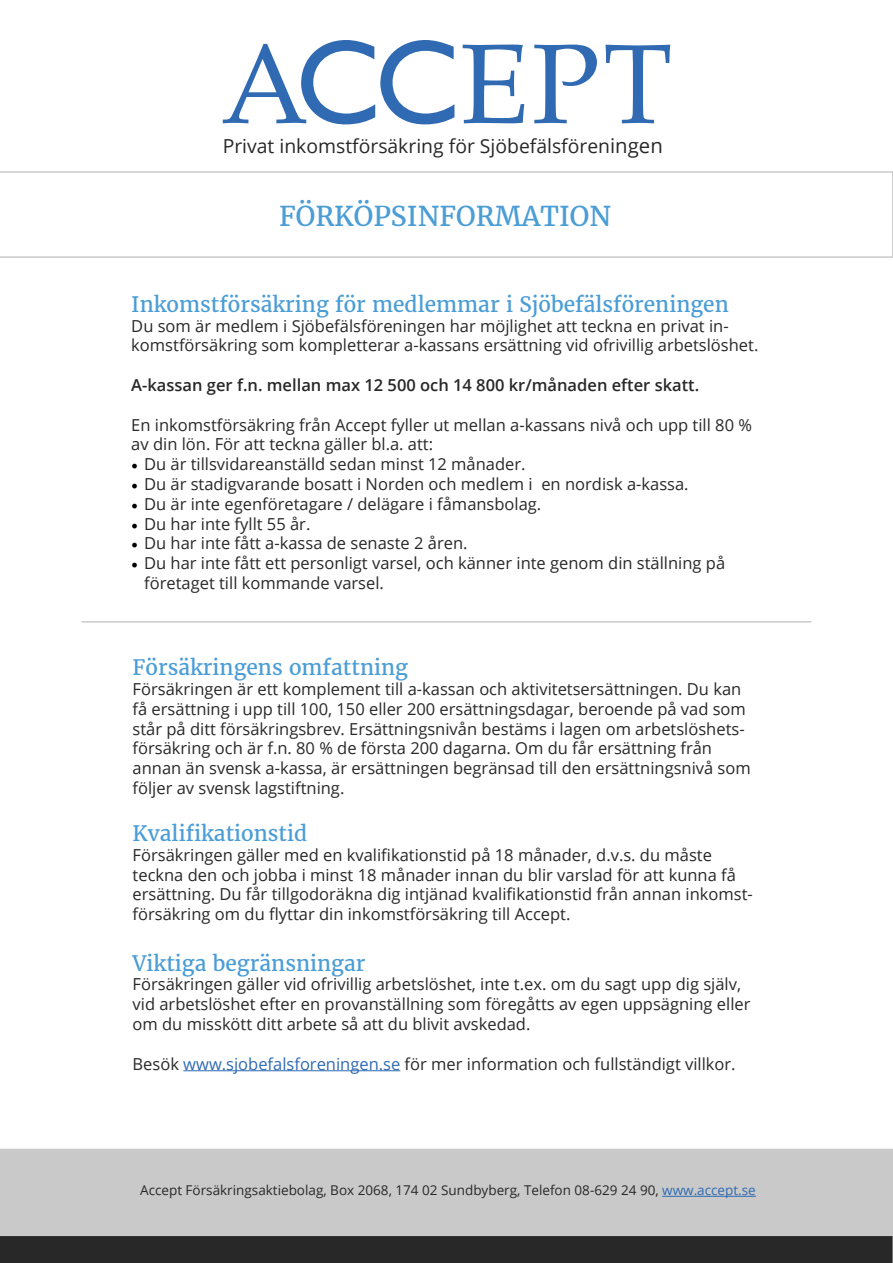
<style>
.page{position:relative;width:893px;height:1263px;background:#fff}
.page>*{position:absolute;margin:0;border:0;box-sizing:border-box;transform-origin:0 0}
.t1{font:27px "Merriweather";color:#4b9dd6}
.t2{font:21px "Merriweather";color:#4b9dd6}
.t3{font:19.35px "Open Sans";color:#282828}
.t4{font:16.5px/19.8px "Open Sans";color:#282828}
.t5{font:600 16.5px "Open Sans";color:#282828}
.t6{font:13.5px "Open Sans";color:#282828}
.s1{font-size:20.4px}
.s2{font-family:"Minion Pro";font-size:18px;color:#000}
.s3{color:#2f6ab2}
</style>
<div class="page">
<svg style="left:0;top:171px;width:893px;height:87px"></svg>
<hr style="left:183px;top:1070px;width:217px;height:1px;background:#2f6ab2">
<div style="left:0;top:1149px;width:893px;height:87px;background:#c9c9c9"></div>
<hr style="left:662px;top:1196px;width:94px;height:1px;background:#2f6ab2">
<div style="left:0;top:1237px;width:892px;height:25px;background:#282828"></div>
<div style="left:0;top:1236px;width:893px;height:27px;border:2px solid #282828"></div>
<hr style="left:82px;top:621px;width:729px;height:2px;background:#282828">
<svg style="left:223px;top:40px;width:231px;height:84px"></svg>
<svg style="left:463px;top:45px;width:61px;height:78px"></svg>
<svg style="left:534px;top:45px;width:63px;height:78px"></svg>
<svg style="left:605px;top:45px;width:65px;height:78px"></svg>
<p class="t3" style="left:223px;top:132px;width:442px">Privat inkomstförsäkring för Sjöbefälsfören<span class="s1">ingen</span></p>
<p class="t1" style="left:279px;top:200px;width:333px">FÖRKÖPSINFORMATION</p>
<p class="t2" style="left:131px;top:291px;width:599px">Inkomstförsäkring för medlemmar i Sjöbefälsföreningen</p>
<p class="t4" style="left:131px;top:315px;width:629px">Du som är medlem i Sjöbefälsföreningen har möjlighet att teckna en privat in&shy;komstförsäkring som kompletterar a-kassans ersättning vid ofrivillig arbetslöshet.</p>
<p class="t5" style="left:131px;top:374px;width:569px">A-kassan ger f.n. mellan max 12 500 och 14 800 kr/månaden efter skatt.</p>
<p class="t4" style="left:131px;top:414px;width:622px">En inkomstförsäkring från Accept fyller ut mellan a-kassans nivå och upp till 80 % av din lön. För att teckna gäller bl.a. att:</p>
<p class="t4" style="left:131px;top:454px;width:396px"><span class="s2">•</span> Du är tillsvidareanställd sedan minst 12 månader.</p>
<p class="t4" style="left:131px;top:474px;width:559px"><span class="s2">•</span> Du är stadigvarande bosatt i Norden och medlem i en nordisk a-kassa.</p>
<p class="t4" style="left:131px;top:493px;width:412px"><span class="s2">•</span> Du är inte egenföretagare / delägare i fåmansbolag.</p>
<p class="t4" style="left:131px;top:513px;width:181px"><span class="s2">•</span> Du har inte fyllt 55 år.</p>
<p class="t4" style="left:131px;top:533px;width:338px"><span class="s2">•</span> Du har inte fått a-kassa de senaste 2 åren.</p>
<p class="t4" style="left:144px;top:553px;width:582px;text-indent:-13px"><span class="s2">•</span> Du har inte fått ett personligt varsel, och känner inte genom din ställning på företaget till kommande varsel.</p>
<p class="t2" style="left:133px;top:655px;width:277px">Försäkringens omfattning</p>
<p class="t4" style="left:133px;top:679px;width:620px">Försäkringen är ett komplement till a-kassan och aktivitetsersättningen. Du kan få ersättning i upp till 100, 150 eller 200 ersättningsdagar, beroende på vad som står på ditt försäkringsbrev. Ersättningsnivån bestäms i lagen om arbetslöshets&shy;försäkring och är f.n. 80 % de första 200 dagarna. Om du får ersättning från annan än svensk a-kassa, är ersättningen begränsad till den ersättningsnivå som följer av svensk lagstiftning.</p>
<p class="t2" style="left:133px;top:820px;width:176px">Kvalifikationstid</p>
<p class="t4" style="left:133px;top:844px;width:622px">Försäkringen gäller med en kvalifikationstid på 18 månader, d.v.s. du måste teckna den och jobba i minst 18 månader innan du blir varslad för att kunna få ersättning. Du får tillgodoräkna dig intjänad kvalifikationstid från annan inkomst&shy;försäkring om du flyttar din inkomstförsäkring till Accept.</p>
<p class="t2" style="left:133px;top:950px;width:234px">Viktiga begränsningar</p>
<p class="t4" style="left:133px;top:974px;width:619px">Försäkringen gäller vid ofrivillig arbetslöshet, inte t.ex. om du sagt upp dig själv, vid arbetslöshet efter en provanställning som föregåtts av egen uppsägning eller om du misskött ditt arbete så att du blivit avskedad.</p>
<p class="t4" style="left:133px;top:1053px;width:605px">Besök <span class="s3">www.sjobefalsforeningen.se</span> för mer information och fullständigt villkor.</p>
<p class="t6" style="left:140px;top:1181px;width:617px">Accept Försäkringsaktiebolag, Box 2068, 174 02 Sundbyberg, Telefon 08-629 24 90, <span class="s3">www.accept.se</span></p>
</div>
